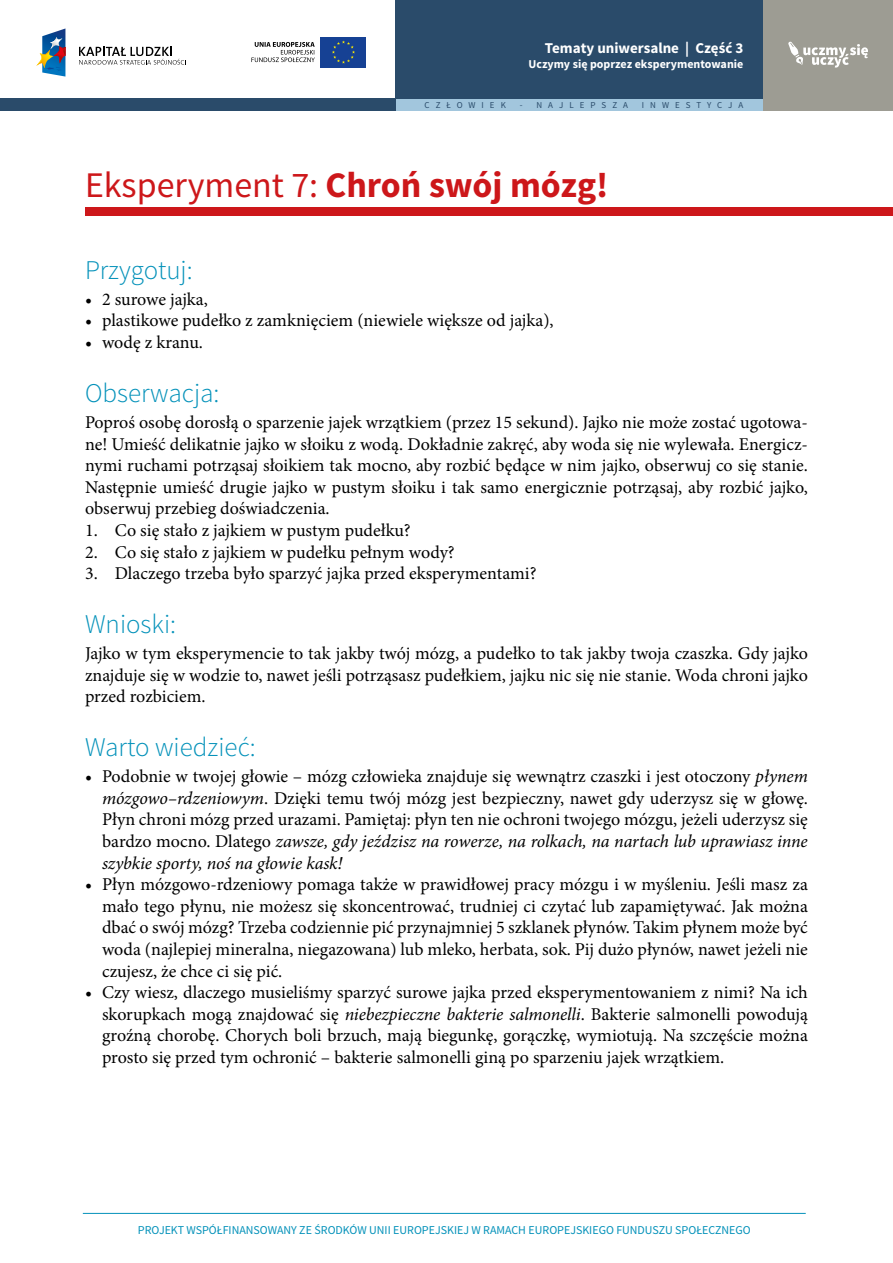
<style>
.page{position:relative;width:893px;height:1263px;background:#fff}
.page>*{position:absolute;margin:0;border:0;box-sizing:border-box;transform-origin:0 0}
.t1{font:700 36px "Source Sans Pro";color:#cd171a}
.t2{font:300 27px "Source Sans Pro";color:#0592ba}
.t3{font:18px/21.6px "Minion Pro";color:#000;text-align:justify}
.t4{font:700 15px "Source Sans Pro";color:#fff}
.t5{font:12px "Source Sans Pro";color:#0592ba}
.t6{font:700 12px "Source Sans Pro";color:#fff}
.t7{font:9px "Source Sans Pro";letter-spacing:.67em;color:#2a4b6a}
.s1{font-weight:400}
.s2{font-style:italic}
</style>
<div class="page">
<div style="left:395px;top:99px;width:368px;height:12px;background:#a2c6dd"></div>
<div style="left:0;top:99px;width:395px;height:12px;background:#2a4b6a"></div>
<div style="left:763px;top:0;width:130px;height:111px;background:#9d9c93"></div>
<div style="left:395px;top:0;width:368px;height:99px;background:#2a4b6a"></div>
<svg style="left:788px;top:42px;width:80px;height:26px"></svg>
<hr style="left:83px;top:1213px;width:723px;height:1px;background:#0592ba">
<svg style="left:79px;top:47px;width:107px;height:18px"></svg>
<svg style="left:36px;top:28px;width:29px;height:49px"></svg>
<div style="left:320px;top:37px;width:46px;height:30px;background:#164194"></div>
<svg style="left:332px;top:40px;width:23px;height:24px"></svg>
<svg style="left:251px;top:42px;width:64px;height:20px"></svg>
<div style="left:85px;top:208px;width:808px;height:8px;background:#cd171a"></div>
<p class="t4" style="left:545px;top:39px;width:200px">Tematy uniwersalne | Część 3</p>
<p class="t6" style="left:528px;top:56px;width:216px">Uczymy się poprzez eksperymentowanie</p>
<p class="t7" style="left:425px;top:100px;width:83px">CZŁOWIEK</p>
<p class="t7" style="left:520px;top:100px;width:110px">- NAJLEPSZA</p>
<p class="t7" style="left:642px;top:100px;width:103px">INWESTYCJA</p>
<h1 class="t1" style="left:85px;top:162px;width:525px"><span class="s1">Eksperyment 7:</span> Chroń swój mózg!</h1>
<h2 class="t2" style="left:85px;top:254px;width:109px">Przygotuj:</h2>
<p class="t3" style="left:85px;top:288px;width:124px">• 2 surowe jajka,</p>
<p class="t3" style="left:85px;top:310px;width:470px">• plastikowe pudełko z zamknięciem (niewiele większe od jajka),</p>
<p class="t3" style="left:85px;top:332px;width:119px">• wodę z kranu.</p>
<h2 class="t2" style="left:85px;top:377px;width:136px">Obserwacja:</h2>
<p class="t3" style="left:85px;top:411px;width:724px">Poproś osobę dorosłą o sparzenie jajek wrzątkiem (przez 15 sekund). Jajko nie może zostać ugotowa&shy;ne! Umieść delikatnie jajko w słoiku z wodą. Dokładnie zakręć, aby woda się nie wylewała. Energicz&shy;nymi ruchami potrząsaj słoikiem tak mocno, aby rozbić będące w nim jajko, obserwuj co się stanie.<br>Następnie umieść drugie jajko w pustym słoiku i tak samo energicznie potrząsaj, aby rozbić jajko, obserwuj przebieg doświadczenia.</p>
<p class="t3" style="left:85px;top:519px;width:327px">1. Co się stało z jajkiem w pustym pudełku?</p>
<p class="t3" style="left:85px;top:541px;width:371px">2. Co się stało z jajkiem w pudełku pełnym wody?</p>
<p class="t3" style="left:85px;top:563px;width:453px">3. Dlaczego trzeba było sparzyć jajka przed eksperymentami?</p>
<h2 class="t2" style="left:85px;top:608px;width:93px">Wnioski:</h2>
<p class="t3" style="left:85px;top:642px;width:724px">Jajko w tym eksperymencie to tak jakby twój mózg, a pudełko to tak jakby twoja czaszka. Gdy jajko znajduje się w wodzie to, nawet jeśli potrząsasz pudełkiem, jajku nic się nie stanie. Woda chroni jajko przed rozbiciem.</p>
<h2 class="t2" style="left:85px;top:731px;width:172px">Warto wiedzieć:</h2>
<p class="t3" style="left:102px;top:766px;width:707px;text-indent:-17px">• Podobnie w twojej głowie – mózg człowieka znajduje się wewnątrz czaszki i jest otoczony <span class="s2">płynem mózgowo–rdzeniowym</span>. Dzięki temu twój mózg jest bezpieczny, nawet gdy uderzysz się w głowę.<br>Płyn chroni mózg przed urazami. Pamiętaj: płyn ten nie ochroni twojego mózgu, jeżeli uderzysz się bardzo mocno. Dlatego <span class="s2">zawsze, gdy jeździsz na rowerze, na rolkach, na nartach lub uprawiasz inne szybkie sporty, noś na głowie kask!</span></p>
<p class="t3" style="left:102px;top:874px;width:707px;text-indent:-17px">• Płyn mózgowo-rdzeniowy pomaga także w prawidłowej pracy mózgu i w myśleniu. Jeśli masz za mało tego płynu, nie możesz się skoncentrować, trudniej ci czytać lub zapamiętywać. Jak można dbać o swój mózg? Trzeba codziennie pić przynajmniej 5 szklanek płynów. Takim płynem może być woda (najlepiej mineralna, niegazowana) lub mleko, herbata, sok. Pij dużo płynów, nawet jeżeli nie czujesz, że chce ci się pić.</p>
<p class="t3" style="left:102px;top:982px;width:707px;text-indent:-17px">• Czy wiesz, dlaczego musieliśmy sparzyć surowe jajka przed eksperymentowaniem z nimi? Na ich skorupkach mogą znajdować się <span class="s2">niebezpieczne bakterie salmonelli</span>. Bakterie salmonelli powodują groźną chorobę. Chorych boli brzuch, mają biegunkę, gorączkę, wymiotują. Na szczęście można prosto się przed tym ochronić – bakterie salmonelli giną po sparzeniu jajek wrzątkiem.</p>
<p class="t5" style="left:138px;top:1222px;width:614px">PROJEKT WSPÓŁFINANSOWANY ZE ŚRODKÓW UNII EUROPEJSKIEJ W RAMACH EUROPEJSKIEGO FUNDUSZU SPOŁECZNEGO</p>
</div>
